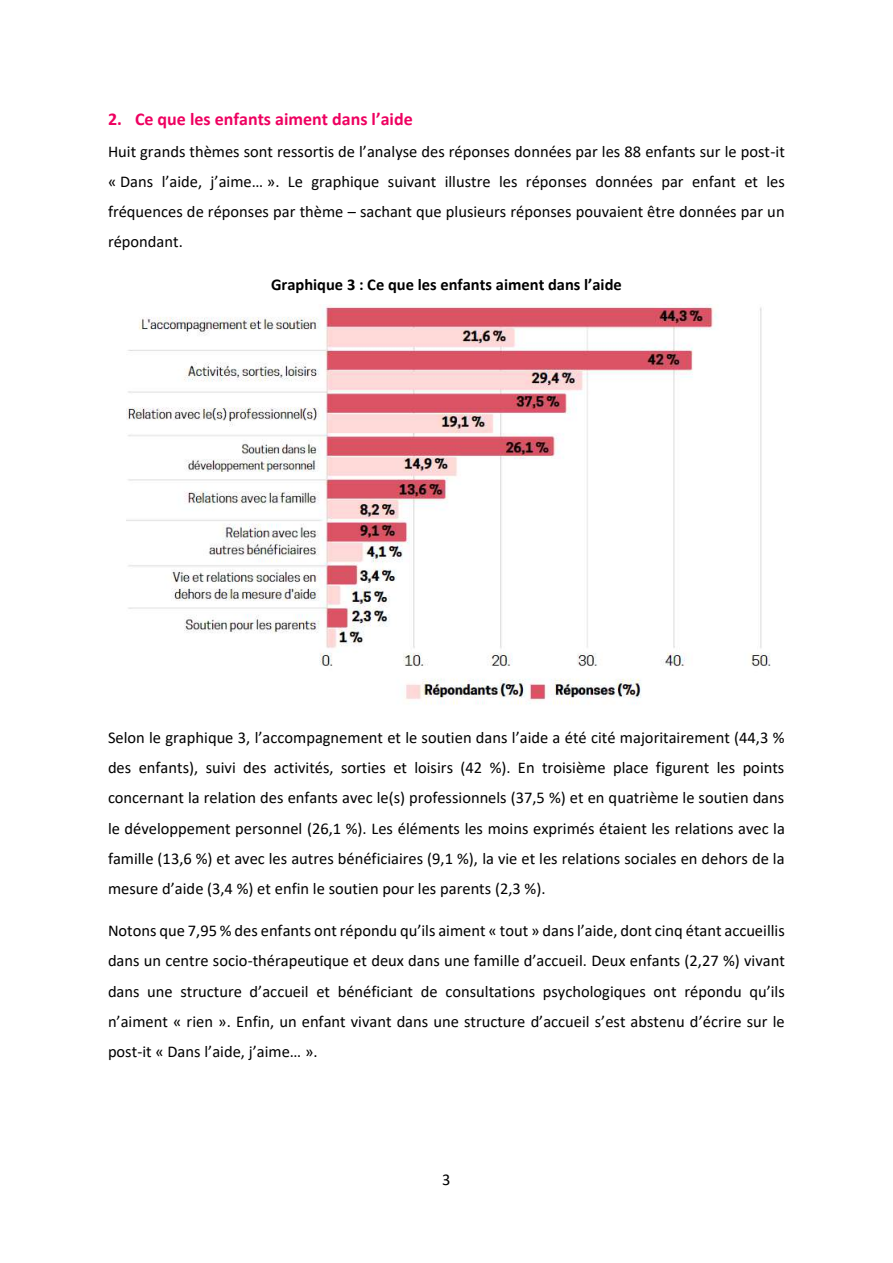
<style>
.page{position:relative;width:893px;height:1263px;background:#fff}
.page>*{position:absolute;margin:0;border:0;box-sizing:border-box;transform-origin:0 0}
.t1{font:700 18px "Calibri";color:#ee0060}
.t2{font:16.5px/30.2px "Calibri";color:#000;text-align:justify}
.t3{font:700 16.5px "Calibri";color:#000}
</style>
<div class="page">
<img style="left:126px;top:304px;width:645px;height:401px">
<p class="t1" style="left:108px;top:112px;width:306px">2. Ce que les enfants aiment dans l’aide</p>
<p class="t2" style="left:108px;top:137px;width:678px">Huit grands thèmes sont ressortis de l’analyse des réponses données par les 88 enfants sur le post-it « Dans l’aide, j’aime… ». Le graphique suivant illustre les réponses données par enfant et les fréquences de réponses par thème – sachant que plusieurs réponses pouvaient être données par un répondant.</p>
<p class="t3" style="left:271px;top:277px;width:352px">Graphique 3 : Ce que les enfants aiment dans l’aide</p>
<p class="t2" style="left:108px;top:724px;width:678px">Selon le graphique 3, l’accompagnement et le soutien dans l’aide a été cité majoritairement (44,3 % des enfants), suivi des activités, sorties et loisirs (42 %). En troisième place figurent les points concernant la relation des enfants avec le(s) professionnels (37,5 %) et en quatrième le soutien dans le développement personnel (26,1 %). Les éléments les moins exprimés étaient les relations avec la famille (13,6 %) et avec les autres bénéficiaires (9,1 %), la vie et les relations sociales en dehors de la mesure d’aide (3,4 %) et enfin le soutien pour les parents (2,3 %).</p>
<p class="t2" style="left:108px;top:917px;width:678px">Notons que 7,95 % des enfants ont répondu qu’ils aiment « tout » dans l’aide, dont cinq étant accueillis dans un centre socio-thérapeutique et deux dans une famille d’accueil. Deux enfants (2,27 %) vivant dans une structure d’accueil et bénéficiant de consultations psychologiques ont répondu qu’ils n’aiment « rien ». Enfin, un enfant vivant dans une structure d’accueil s’est abstenu d’écrire sur le post-it « Dans l’aide, j’aime… ».</p>
<p class="t2" style="left:442px;top:1166px;width:10px">3</p>
</div>
